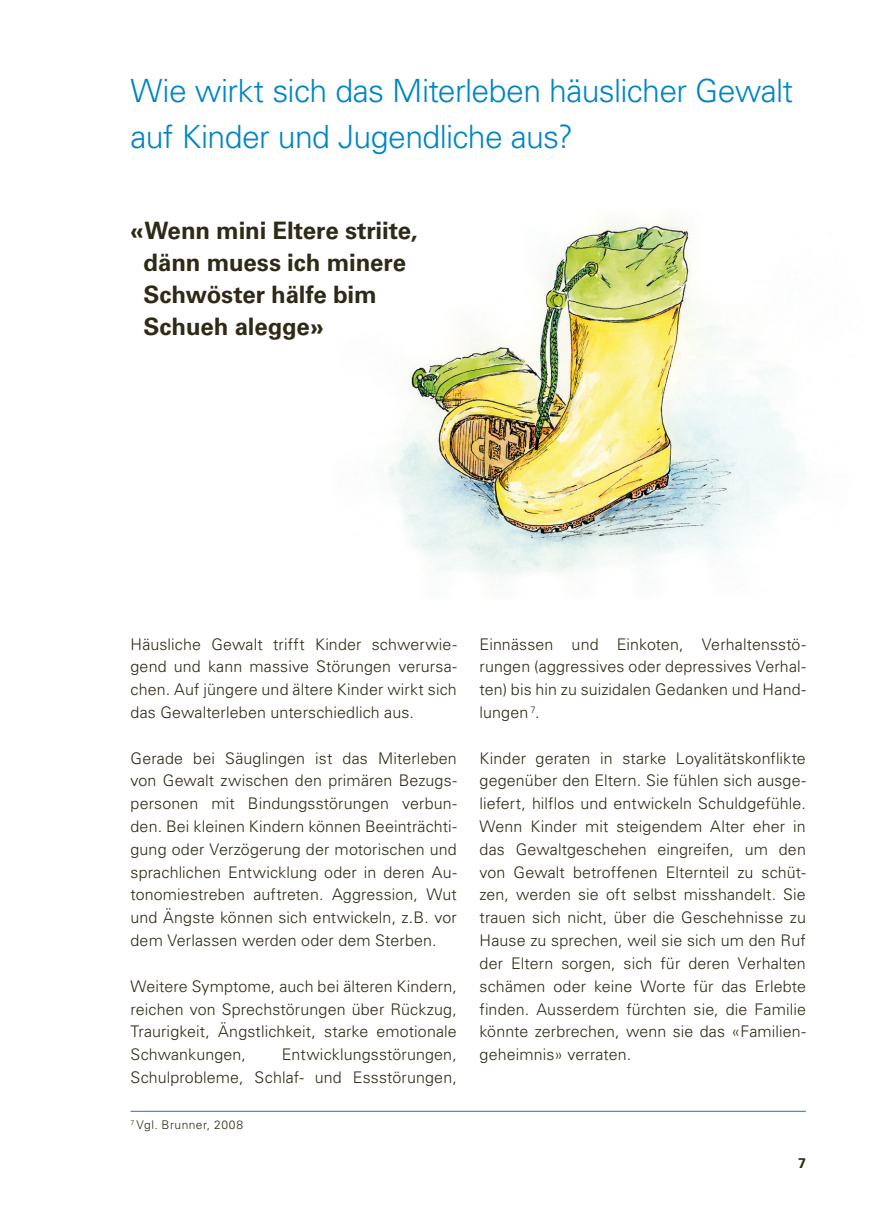
<style>
.page{position:relative;width:874px;height:1225px;background:#fff}
.page>*{position:absolute;margin:0;border:0;box-sizing:border-box;transform-origin:0 0}
.Titel_Light_Blau{font:300 32px/45.6px "Univers LT Std";letter-spacing:-.02em;color:#0085c5}
.Quote_Schwarz{font:700 24px/32px "Univers LT Std";letter-spacing:-.005em;color:#2f2a17}
.Grundtext{font:300 16px/22.8px "Univers LT Std";letter-spacing:.01em;color:#2f2a17;text-align:justify}
.t1{font:700 14px "Univers LT Std";color:#2f2a17}
.t2{font:300 12px "Univers LT Std";letter-spacing:.04em;color:#2f2a17}
</style>
<div class="page">
<img style="left:351px;top:220px;width:486px;height:372px">
<hr style="left:130px;top:1111px;width:675px;height:1px;background:#0085c5">
<p class="Titel_Light_Blau" style="left:130px;top:68px;width:663px">Wie wirkt sich das Miterleben häuslicher Gewalt auf Kinder und Jugendliche aus?</p>
<p class="Quote_Schwarz" style="left:143px;top:215px;width:275px;text-indent:-13px">«Wenn mini Eltere striite, dänn muess ich minere<br>Schwöster hälfe bim<br>Schueh alegge»</p>
<p class="Grundtext" style="left:130px;top:632px;width:328px">Häusliche Gewalt trifft Kinder schwerwie&shy;gend und kann massive Störungen verursa&shy;chen. Auf jüngere und ältere Kinder wirkt sich das Gewalterleben unterschiedlich aus.</p>
<p class="Grundtext" style="left:130px;top:746px;width:327px">Gerade bei Säuglingen ist das Miterleben von Gewalt zwischen den primären Bezugs&shy;personen mit Bindungsstörungen verbun&shy;den. Bei kleinen Kindern können Beeinträchti&shy;gung oder Verzögerung der motorischen und sprachlichen Entwicklung oder in deren Au&shy;tonomiestreben auftreten. Aggression, Wut und Ängste können sich entwickeln, z.B. vor dem Verlassen werden oder dem Sterben.</p>
<p class="Grundtext" style="left:130px;top:974px;width:328px">Weitere Symptome, auch bei älteren Kindern, reichen von Sprechstörungen über Rückzug, Traurigkeit, Ängstlichkeit, starke emotionale Schwankungen,</p>
<p class="Grundtext" style="left:130px;top:1043px;width:327px;text-align:right">Entwicklungsstörungen,<br>Schulprobleme, Schlaf- und Essstörungen,</p>
<p class="t2" style="left:130px;top:1117px;width:114px"><sup>7</sup> Vgl. Brunner, 2008</p>
<p class="Grundtext" style="left:479px;top:632px;width:327px">Einnässen und Einkoten, Verhaltensstö&shy;rungen (aggressives oder depressives Verhal&shy;ten) bis hin zu suizidalen Gedanken und Hand&shy;lungen <sup>7</sup>.</p>
<p class="Grundtext" style="left:479px;top:746px;width:328px">Kinder geraten in starke Loyalitätskonflikte gegenüber den Eltern. Sie fühlen sich ausge&shy;liefert, hilflos und entwickeln Schuldgefühle.<br>Wenn Kinder mit steigendem Alter eher in das Gewaltgeschehen eingreifen, um den von Gewalt betroffenen Elternteil zu schüt&shy;zen, werden sie oft selbst misshandelt. Sie trauen sich nicht, über die Geschehnisse zu Hause zu sprechen, weil sie sich um den Ruf der Eltern sorgen, sich für deren Verhalten schämen oder keine Worte für das Erlebte finden. Ausserdem fürchten sie, die Familie könnte zerbrechen, wenn sie das «Familien&shy;geheimnis» verraten.</p>
<p class="t1" style="left:797px;top:1155px;width:9px">7</p>
</div>
